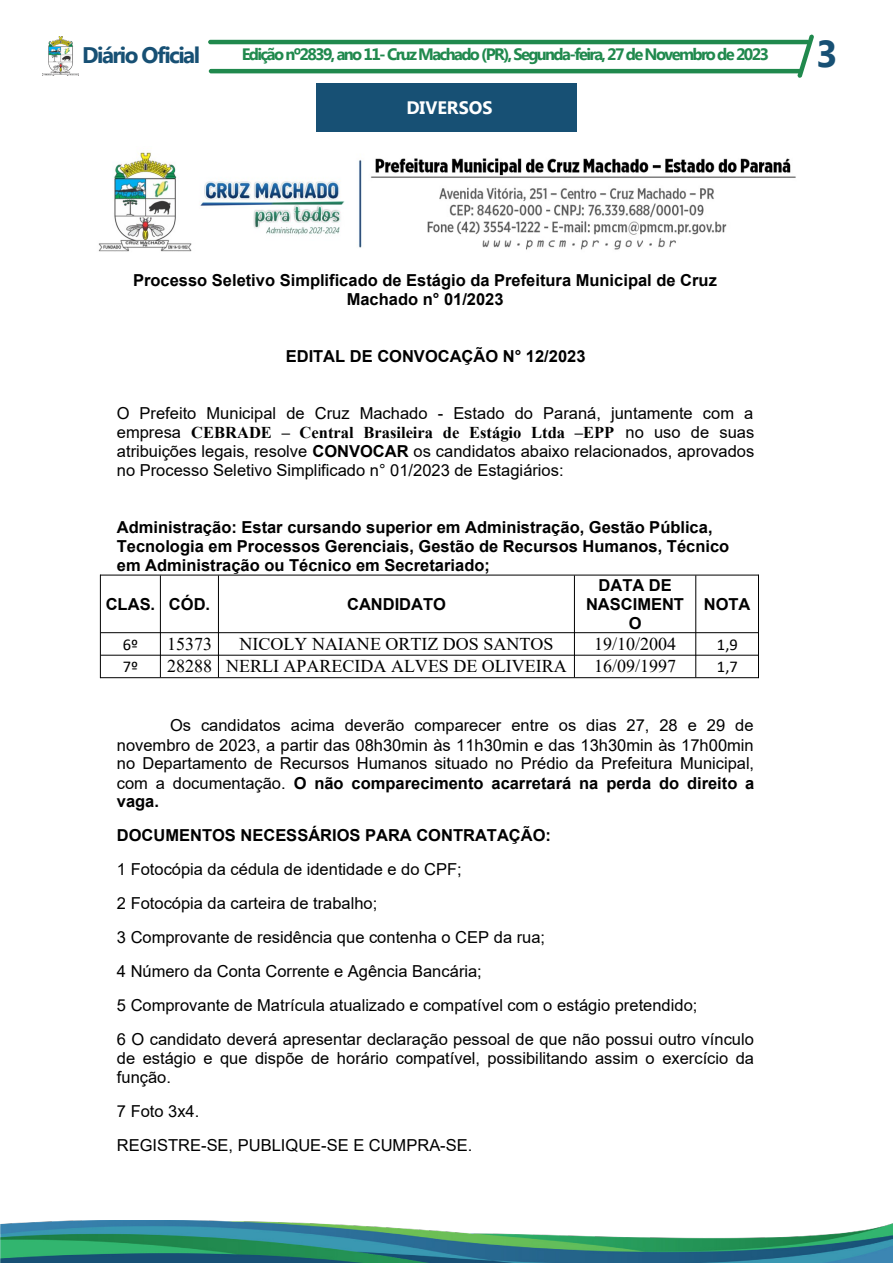
<style>
.page{position:relative;width:893px;height:1263px;background:#fff}
.page>*{position:absolute;margin:0;border:0;box-sizing:border-box;transform-origin:0 0}
.t1{font:700 37.5px "Myanmar Text";color:#175074}
.t2{font:700 22.5px "Myanmar Text";letter-spacing:-.07em;color:#175074}
.t3{font:18px "Times New Roman";color:#000}
.t4{font:700 18px "Myanmar Text";color:#fff}
.t5{font:16.5px/34px "Arial";color:#000}
.t6{font:700 16.5px/18.9px "Arial";color:#000;text-align:center}
.t7{font:700 16.5px "Myanmar Text";letter-spacing:-.1em;color:#20894d}
.t8{font:16.5px "Calibri";color:#000}
.s1{font-family:"Times New Roman";font-weight:700}
.s2{font-weight:700}
</style>
<div class="page">
<hr style="left:208px;top:40px;width:602px;height:4px;background:#20894d;border-radius:2px">
<hr style="left:209px;top:69px;width:593px;height:4px;background:#20894d;border-radius:2px">
<img style="left:43px;top:37px;width:36px;height:38px">
<svg style="left:797px;top:34px;width:17px;height:44px"></svg>
<img style="left:0;top:1220px;width:893px;height:43px">
<div style="left:316px;top:83px;width:261px;height:49px;background:#175074"></div>
<hr style="left:100px;top:575px;width:659px;height:1px;background:#000">
<hr style="left:101px;top:632px;width:657px;height:1px;background:#000">
<hr style="left:101px;top:655px;width:657px;height:1px;background:#000">
<hr style="left:100px;top:677px;width:659px;height:1px;background:#000">
<hr style="left:100px;top:575px;width:1px;height:103px;background:#000">
<hr style="left:160px;top:575px;width:1px;height:102px;background:#000">
<hr style="left:218px;top:575px;width:1px;height:102px;background:#000">
<hr style="left:574px;top:575px;width:1px;height:102px;background:#000">
<hr style="left:695px;top:575px;width:1px;height:102px;background:#000">
<hr style="left:758px;top:575px;width:1px;height:103px;background:#000">
<img style="left:98px;top:151px;width:698px;height:101px">
<p class="t2" style="left:82px;top:42px;width:119px">Diário Oficial</p>
<p class="t7" style="left:242px;top:45px;width:529px">Edição nº2839, ano 11- Cruz Machado (PR), Segunda-feira, 27 de Novembro de 2023</p>
<p class="t1" style="left:816px;top:32px;width:23px">3</p>
<p class="t4" style="left:406px;top:97px;width:88px">DIVERSOS</p>
<p class="t6" style="left:133px;top:271px;width:585px">Processo Seletivo Simplificado de Estágio da Prefeitura Municipal de Cruz<br>Machado n° 01/2023</p>
<p class="t6" style="left:286px;top:347px;width:301px">EDITAL DE CONVOCAÇÃO N° 12/2023</p>
<p class="t5" style="left:117px;top:405px;width:639px;line-height:19px;text-align:justify">O Prefeito Municipal de Cruz Machado - Estado do Paraná, juntamente com a empresa <span class="s1">CEBRADE – Central Brasileira de Estágio Ltda –EPP</span> no uso de suas atribuições legais, resolve <span class="s2">CONVOCAR</span> os candidatos abaixo relacionados, aprovados no Processo Seletivo Simplificado n° 01/2023 de Estagiários:</p>
<p class="t6" style="left:117px;top:518px;width:614px;text-align:left">Administração: Estar cursando superior em Administração, Gestão Pública,<br>Tecnologia em Processos Gerenciais, Gestão de Recursos Humanos, Técnico em Administração ou Técnico em Secretariado;</p>
<p class="t6" style="left:106px;top:595px;width:106px">CLAS. CÓD.</p>
<p class="t6" style="left:347px;top:595px;width:100px">CANDIDATO</p>
<p class="t6" style="left:586px;top:576px;width:99px">DATA DE<br>NASCIMENT<br>O</p>
<p class="t6" style="left:704px;top:595px;width:48px">NOTA</p>
<p class="t8" style="left:123px;top:639px;width:17px">6º</p>
<p class="t3" style="left:167px;top:633px;width:47px">15373</p>
<p class="t3" style="left:240px;top:633px;width:315px">NICOLY NAIANE ORTIZ DOS SANTOS</p>
<p class="t3" style="left:594px;top:633px;width:83px">19/10/2004</p>
<p class="t8" style="left:717px;top:639px;width:22px">1,9</p>
<p class="t8" style="left:123px;top:662px;width:17px">7º</p>
<p class="t3" style="left:167px;top:656px;width:401px">28288 NERLI APARECIDA ALVES DE OLIVEIRA</p>
<p class="t3" style="left:594px;top:656px;width:83px">16/09/1997</p>
<p class="t8" style="left:717px;top:662px;width:22px">1,7</p>
<p class="t5" style="left:117px;top:718px;width:639px;line-height:18.9px;text-align:justify;text-indent:53px">Os candidatos acima deverão comparecer entre os dias 27, 28 e 29 de novembro de 2023, a partir das 08h30min às 11h30min e das 13h30min às 17h00min no Departamento de Recursos Humanos situado no Prédio da Prefeitura Municipal, com a documentação. <span class="s2">O não comparecimento acarretará na perda do direito a vaga.</span></p>
<p class="t5" style="left:117px;top:820px;width:638px"><span class="s2">DOCUMENTOS NECESSÁRIOS PARA CONTRATAÇÃO:<br></span>1 Fotocópia da cédula de identidade e do CPF;<br>2 Fotocópia da carteira de trabalho;<br>3 Comprovante de residência que contenha o CEP da rua;<br>4 Número da Conta Corrente e Agência Bancária;<br>5 Comprovante de Matrícula atualizado e compatível com o estágio pretendido;<br>6 O candidato deverá apresentar declaração pessoal de que não possui outro vínculo</p>
<p class="t5" style="left:117px;top:1050px;width:639px;line-height:19px">de estágio e que dispõe de horário compatível, possibilitando assim o exercício da função.</p>
<p class="t5" style="left:117px;top:1096px;width:357px">7 Foto 3x4.<br>REGISTRE-SE, PUBLIQUE-SE E CUMPRA-SE.</p>
</div>
